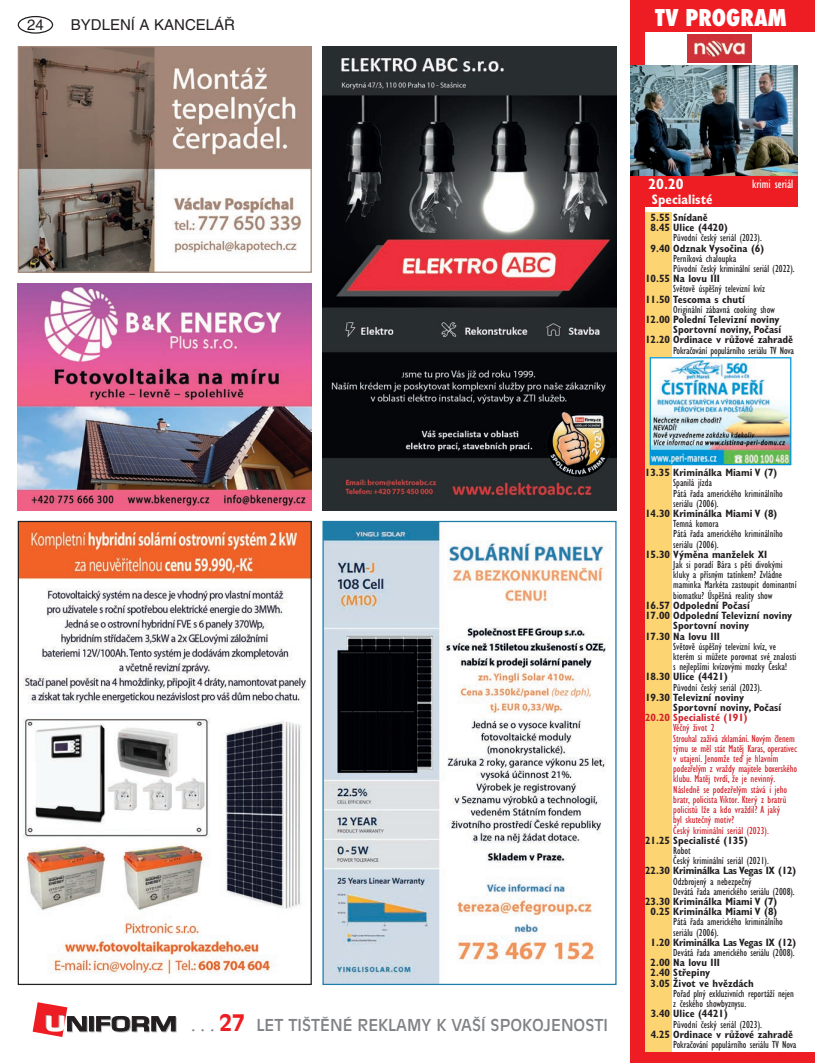
<style>
.page{position:relative;width:815px;height:1063px;background:#fff}
.page>*{position:absolute;margin:0;border:0;box-sizing:border-box;transform-origin:0 0}
.t1{font:800 condensed 22.5px "Futura";color:#fff}
.t2{font:16.25px "Antique Olive CE";color:#808285}
.t3{font:15px "Helvetica CE";color:#231f20}
.t4{font:700 condensed 15px "Gill Sans CE";color:#fff}
.t5{font:700 condensed 13.75px "Gill Sans CE";color:#fff}
.t6{font:condensed 12.5px "Gill Sans CE";color:#fff}
.t7{font:condensed 10.62px/10.2px "Gill Sans CE";color:#231f20}
.t8{font:700 condensed 10.62px/10.2px "Gill Sans CE";color:#231f20}
.t9{font:condensed 10.62px/10.2px "Gill Sans CE";color:#d1232a}
.t10{font:700 condensed 10.62px "Gill Sans CE";letter-spacing:-.02em;color:#231f20}
.t11{font:700 condensed 10.62px "Gill Sans CE";color:#d1232a}
.s1{font-weight:700;font-size:22.5px;color:#ee1d23}
</style>
<div class="page">
<div style="left:18px;top:16px;width:35px;height:18px;border:1px solid #231f20;border-radius:50%"></div>
<svg style="left:90px;top:1017px;width:5px;height:15px"></svg>
<svg style="left:89px;top:1016px;width:5px;height:15px"></svg>
<svg style="left:96px;top:1016px;width:81px;height:16px"></svg>
<svg style="left:33px;top:1002px;width:55px;height:35px"></svg>
<div style="left:631px;top:0;width:184px;height:32px;background:#ee1d23"></div>
<div style="left:631px;top:175px;width:166px;height:32px;background:#ee1d23"></div>
<img style="left:687px;top:34px;width:64px;height:29px">
<div style="left:631px;top:0;width:14px;height:1063px;background:#ee1d23"></div>
<div style="left:631px;top:1052px;width:184px;height:11px;background:#ee1d23"></div>
<div style="left:645px;top:213px;width:26px;height:839px;background:#fdd472"></div>
<img style="left:631px;top:66px;width:166px;height:109px">
<img style="left:652px;top:359px;width:137px;height:104px">
<div style="left:650px;top:357px;width:141px;height:108px;border:1px solid #0095d9"></div>
<img style="left:20px;top:523px;width:290px;height:452px">
<div style="left:18px;top:521px;width:294px;height:464px;border:1px solid #231f20"></div>
<img style="left:20px;top:48px;width:290px;height:223px">
<div style="left:18px;top:46px;width:294px;height:227px;border:1px solid #a48778"></div>
<img style="left:18px;top:283px;width:294px;height:227px">
<img style="left:324px;top:523px;width:282px;height:460px">
<div style="left:322px;top:521px;width:295px;height:464px;border:1px solid #1c7da9"></div>
<img style="left:323px;top:46px;width:294px;height:464px">
<h3 class="t3" style="left:27px;top:16px;width:18px">24</h3>
<h3 class="t3" style="left:71px;top:16px;width:166px">BYDLENÍ A KANCELÁŘ</h3>
<h1 class="t1" style="left:655px;top:2px;width:133px">TV PROGRAM</h1>
<h3 class="t4" style="left:648px;top:175px;width:37px">20.20</h3>
<p class="t5" style="left:652px;top:191px;width:62px">Specialisté</p>
<p class="t6" style="left:752px;top:176px;width:43px">krimi seriál</p>
<p class="t8" style="left:651px;top:212px;width:79px">5.55 Snídaně<br>8.45 Ulice (4420)</p>
<p class="t7" style="left:673px;top:233px;width:90px">Původní český seriál (2023).</p>
<p class="t8" style="left:651px;top:243px;width:115px">9.40 Odznak Vysočina (6)</p>
<p class="t7" style="left:673px;top:253px;width:123px">Perníková chaloupka<br>Původní český kriminální seriál (2022).</p>
<p class="t8" style="left:645px;top:273px;width:76px">10.55 Na lovu III</p>
<p class="t7" style="left:673px;top:284px;width:93px">Světově úspěšný televizní kvíz</p>
<p class="t8" style="left:645px;top:294px;width:101px">11.50 Tescoma s chutí</p>
<p class="t7" style="left:673px;top:304px;width:103px">Originální zábavná cooking show</p>
<p class="t8" style="left:645px;top:314px;width:136px">12.00 Polední Televizní noviny</p>
<p class="t8" style="left:673px;top:325px;width:109px">Sportovní noviny, Počasí</p>
<p class="t8" style="left:645px;top:335px;width:150px">12.20 Ordinace v růžové zahradě</p>
<p class="t7" style="left:673px;top:345px;width:122px">Pokračování populárního seriálu TV Nova</p>
<h2 class="t2" style="left:191px;top:1016px;width:418px">. . . <span class="s1">27</span> LET TIŠTĚNÉ REKLAMY K VAŠÍ SPOKOJENOSTI</h2>
<p class="t8" style="left:645px;top:467px;width:134px">13.35 Kriminálka Miami V (7)</p>
<p class="t7" style="left:673px;top:478px;width:111px">Spanilá jízda<br>Pátá řada amerického kriminálního seriálu (2006).</p>
<p class="t8" style="left:645px;top:508px;width:134px">14.30 Kriminálka Miami V (8)</p>
<p class="t7" style="left:673px;top:519px;width:111px">Temná komora<br>Pátá řada amerického kriminálního seriálu (2006).</p>
<p class="t8" style="left:645px;top:549px;width:124px">15.30 Výměna manželek XI</p>
<p class="t7" style="left:673px;top:559px;width:125px">Jak si poradí Bára s pěti divokými kluky a přísným tatínkem? Zvládne maminka Markéta zastoupit dominantní biomatku? Úspěšná reality show</p>
<p class="t8" style="left:645px;top:600px;width:106px">16.57 Odpolední Počasí</p>
<p class="t8" style="left:645px;top:610px;width:149px">17.00 Odpolední Televizní noviny</p>
<p class="t8" style="left:673px;top:621px;width:78px">Sportovní noviny</p>
<p class="t8" style="left:645px;top:631px;width:76px">17.30 Na lovu III</p>
<p class="t7" style="left:673px;top:641px;width:125px">Světově úspěšný televizní kvíz, ve kterém si můžete porovnat své znalosti s nejlepšími kvízovými mozky Česka!</p>
<p class="t8" style="left:645px;top:672px;width:84px">18.30 Ulice (4421)</p>
<p class="t7" style="left:673px;top:682px;width:90px">Původní český seriál (2023).</p>
<p class="t8" style="left:673px;top:692px;width:109px;text-indent:-28px">19.30 Televizní noviny<br>Sportovní noviny, Počasí</p>
<p class="t11" style="left:645px;top:711px;width:104px">20.20 Specialisté (191)</p>
<p class="t9" style="left:673px;top:723px;width:125px">Věčný život 2<br>Strouhal zažívá zklamání. Novým členem týmu se měl stát Matěj Karas, operativec v utajení. Jenomže teď je hlavním podezřelým z vraždy majitele boxerského klubu. Matěj tvrdí, že je nevinný.<br>Následně se podezřelým stává i jeho bratr, policista Viktor. Který z bratrů policistů lže a kdo vraždil? A jaký<br>byl skutečný motiv?<br>Český kriminální seriál (2023).</p>
<p class="t8" style="left:645px;top:835px;width:104px">21.25 Specialisté (135)</p>
<p class="t7" style="left:673px;top:845px;width:97px">Robot<br>Český kriminální seriál (2021).</p>
<p class="t10" style="left:645px;top:864px;width:152px">22.30 Kriminálka Las Vegas IX (12)</p>
<p class="t7" style="left:673px;top:876px;width:123px">Odzbrojený a nebezpečný<br>Devátá řada amerického seriálu (2008).</p>
<p class="t8" style="left:645px;top:896px;width:134px;text-align:center">23.30 Kriminálka Miami V (7)<br>0.25 Kriminálka Miami V (8)</p>
<p class="t7" style="left:673px;top:917px;width:111px">Pátá řada amerického kriminálního seriálu (2006).</p>
<p class="t10" style="left:651px;top:936px;width:147px">1.20 Kriminálka Las Vegas IX (12)</p>
<p class="t7" style="left:673px;top:947px;width:123px">Devátá řada amerického seriálu (2008).</p>
<p class="t8" style="left:651px;top:958px;width:105px">2.00 Na lovu III<br>2.40 Střepiny<br>3.05 Život ve hvězdách</p>
<p class="t7" style="left:673px;top:988px;width:122px">Pořad plný exkluzivních reportáží nejen z českého showbyznysu.</p>
<p class="t8" style="left:651px;top:1009px;width:79px">3.40 Ulice (4421)</p>
<p class="t7" style="left:673px;top:1019px;width:90px">Původní český seriál (2023).</p>
<p class="t8" style="left:651px;top:1029px;width:144px">4.25 Ordinace v růžové zahradě</p>
<p class="t7" style="left:673px;top:1039px;width:125px">Pokračování populárního seriálu TV Nova</p>
</div>
